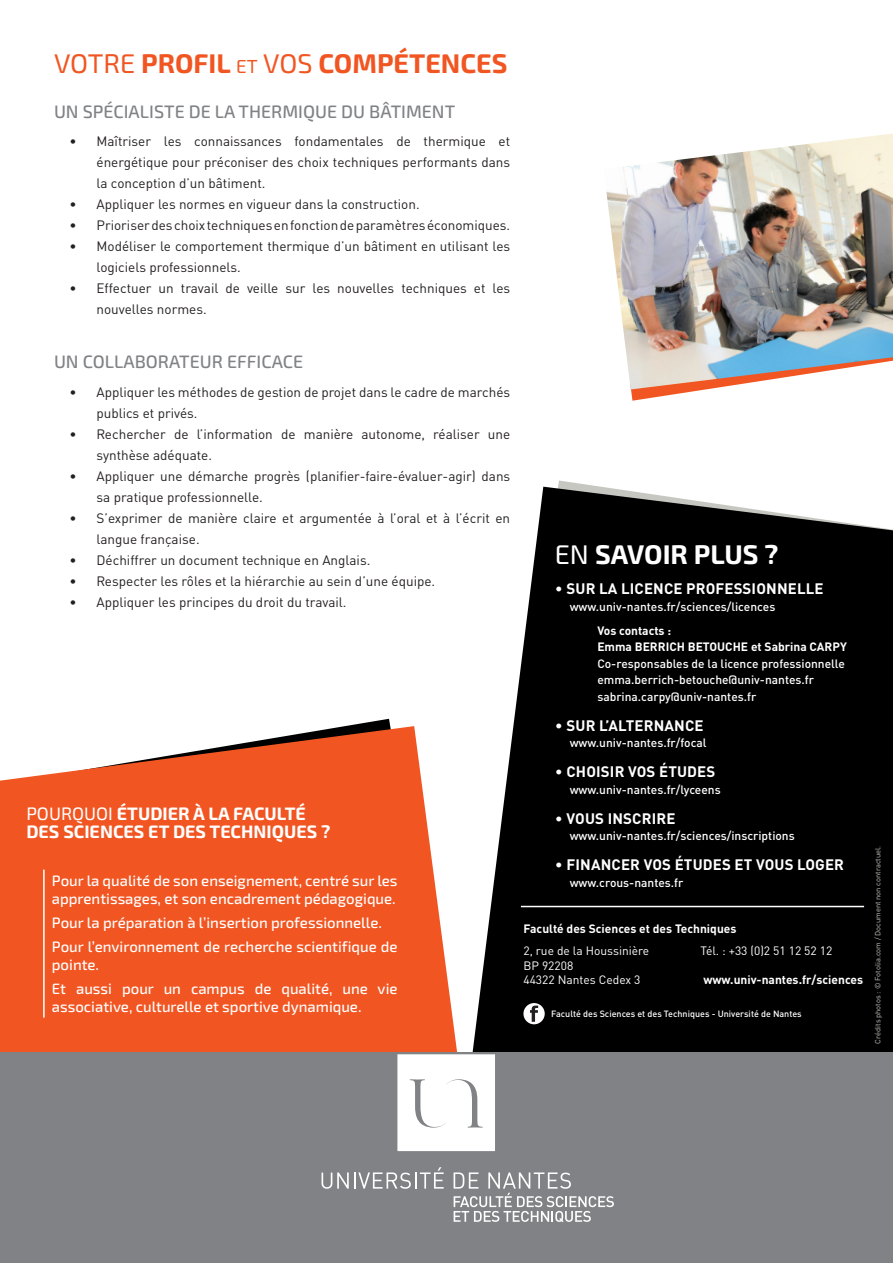
<style>
.page{position:relative;width:893px;height:1263px;background:#fff}
.page>*{position:absolute;margin:0;border:0;box-sizing:border-box;transform-origin:0 0}
.t1{font:700 27px "Exo 2";color:#f15622}
.t2{font:700 27px "Exo 2";color:#fff}
.t3{font:500 18px "Exo 2";color:#808285}
.t4{font:700 18px/18px "Exo 2";color:#fff}
.t5{font:500 15px/24px "Exo 2";color:#fff}
.t6{font:700 15px "DIN Pro";letter-spacing:.01em;color:#fff}
.t7{font:13.5px/21px "DIN Pro";color:#231f20}
.t8{font:500 12px/16.5px "DIN Pro";color:#fff}
.t9{font:700 12px/16.5px "DIN Pro";color:#fff}
.t10{font:12px/14.4px "DIN Pro";color:#fff}
.t11{font:500 9px "DIN Pro";color:#fff}
.t12{font:7.5px "DIN Pro";color:#c7c7c1}
.s1{font-weight:400}
.s2{font-weight:400;font-size:18.9px}
</style>
<div class="page">
<svg style="left:346px;top:719px;width:45px;height:7px"></svg>
<svg style="left:0;top:726px;width:454px;height:326px;background:#f06739"></svg>
<hr style="left:43px;top:870px;width:2px;height:147px;background:#fff">
<svg style="left:558px;top:480px;width:44px;height:7px"></svg>
<svg style="left:454px;top:487px;width:439px;height:565px;background:#272727"></svg>
<hr style="left:521px;top:906px;width:343px;height:1px;background:#fff">
<div style="left:0;top:1052px;width:893px;height:211px;background:#808285"></div>
<svg style="left:322px;top:1167px;width:122px;height:22px"></svg>
<svg style="left:397px;top:1054px;width:98px;height:97px;background:#f6f6f6"></svg>
<svg style="left:454px;top:1172px;width:160px;height:50px"></svg>
<svg style="left:631px;top:389px;width:77px;height:12px"></svg>
<img style="left:606px;top:133px;width:287px;height:256px">
<div style="left:523px;top:1003px;width:22px;height:21px;background:#fff;border-radius:50%"></div>
<svg style="left:530px;top:1005px;width:8px;height:17px"></svg>
<h1 class="t1" style="left:54px;top:47px;width:455px"><span class="s1">VOTRE</span> PROFIL <span class="s2">et</span> <span class="s1">VOS</span> COMPÉTENCES</h1>
<h2 class="t3" style="left:54px;top:101px;width:399px">Un spécialiste de la thermique du bâtiment</h2>
<p class="t7" style="left:97px;top:130px;width:415px;text-align:justify;text-indent:-27px">• Maîtriser les connaissances fondamentales de thermique et énergétique pour préconiser des choix techniques performants dans la conception d’un bâtiment.</p>
<p class="t7" style="left:70px;top:193px;width:352px">• Appliquer les normes en vigueur dans la construction.</p>
<p class="t7" style="left:70px;top:214px;width:442px">• Prioriser des choix techniques en fonction de paramètres économiques.</p>
<p class="t7" style="left:97px;top:235px;width:415px;text-indent:-27px">• Modéliser le comportement thermique d’un bâtiment en utilisant les logiciels professionnels.</p>
<p class="t7" style="left:97px;top:277px;width:415px;text-indent:-27px">• Effectuer un travail de veille sur les nouvelles techniques et les nouvelles normes.</p>
<h2 class="t3" style="left:54px;top:352px;width:62px">Un collab</h2>
<h2 class="t3" style="left:146px;top:352px;width:35px">orateu</h2>
<h2 class="t3" style="left:212px;top:352px;width:61px">r efficace</h2>
<p class="t7" style="left:97px;top:380px;width:415px;text-indent:-27px">• Appliquer les méthodes de gestion de projet dans le cadre de marchés publics et privés.</p>
<p class="t7" style="left:97px;top:422px;width:415px;text-indent:-27px">• Rechercher de l’information de manière autonome, réaliser une synthèse adéquate.</p>
<p class="t7" style="left:97px;top:464px;width:415px;text-indent:-27px">• Appliquer une démarche progrès (planifier-faire-évaluer-agir) dans sa pratique professionnelle.</p>
<p class="t7" style="left:97px;top:506px;width:415px;text-indent:-27px">• S’exprimer de manière claire et argumentée à l’oral et à l’écrit en langue française.</p>
<p class="t7" style="left:70px;top:548px;width:302px">• Déchiffrer un document technique en Anglais.</p>
<p class="t7" style="left:70px;top:569px;width:367px">• Respecter les rôles et la hiérarchie au sein d’une équipe.</p>
<p class="t7" style="left:70px;top:590px;width:279px">• Appliquer les principes du droit du travail.</p>
<h2 class="t4" style="left:26px;top:804px;width:306px"><span class="s1">POURQUOI</span> ÉTUDIER À LA FACULTÉ<br>DES SCIENCES ET DES TECHNIQUES ?</h2>
<p class="t5" style="left:52px;top:871px;width:347px;line-height:18px">Pour la qualité de son enseignement, centré sur les apprentissages, et son encadrement pédagogique.</p>
<p class="t5" style="left:52px;top:910px;width:347px">Pour la préparation à l’insertion professionnelle.<br>Pour l’environnement de recherche scientifique de</p>
<p class="t5" style="left:52px;top:952px;width:347px">pointe.<br>Et aussi pour un campus de qualité, une vie</p>
<p class="t5" style="left:52px;top:994px;width:311px">associative, culturelle et sportive dynamique.</p>
<h1 class="t2" style="left:555px;top:539px;width:225px"><span class="s1">EN</span> SAVOIR PLUS ?</h1>
<p class="t6" style="left:555px;top:576px;width:171px">∙ SUR LA LICENCE PROFESS</p>
<p class="t6" style="left:752px;top:576px;width:71px">IONNELLE</p>
<p class="t8" style="left:570px;top:597px;width:207px">www.univ-nantes.fr/sciences/licences</p>
<p class="t9" style="left:597px;top:621px;width:251px">VOS CONTACTS :<br>EMMA BERRICH BETOUCHE ET SABRINA CARPY</p>
<p class="t8" style="left:597px;top:654px;width:249px">Co-responsables de la licence professionnelle emma.berrich-betouche@univ-nantes.fr sabrina.carpy@univ-nantes.fr</p>
<p class="t6" style="left:555px;top:713px;width:81px">∙ SUR L’ALTER</p>
<p class="t6" style="left:654px;top:713px;width:41px">NANCE</p>
<p class="t8" style="left:570px;top:733px;width:138px">www.univ-nantes.fr/focal</p>
<p class="t6" style="left:555px;top:759px;width:152px">∙ CHOISIR VOS ÉTUDES</p>
<p class="t8" style="left:570px;top:780px;width:153px">www.univ-nantes.fr/lyceens</p>
<p class="t6" style="left:555px;top:806px;width:79px">∙ VOUS INSCR</p>
<p class="t6" style="left:652px;top:806px;width:15px">IRE</p>
<p class="t8" style="left:570px;top:826px;width:227px">www.univ-nantes.fr/sciences/inscriptions</p>
<p class="t6" style="left:555px;top:852px;width:67px">∙ FINANCER</p>
<p class="t6" style="left:644px;top:852px;width:182px">VOS ÉTUDES ET VOUS LOGER</p>
<p class="t8" style="left:570px;top:873px;width:115px">www.crous-nantes.fr</p>
<p class="t9" style="left:523px;top:919px;width:215px">FACULTÉ DES SCIENCES ET DES TECHNIQUES</p>
<p class="t10" style="left:523px;top:943px;width:127px">2, rue de la Houssinière</p>
<p class="t10" style="left:700px;top:943px;width:133px">Tél. : +33 (0)2 51 12 52 12</p>
<p class="t10" style="left:523px;top:957px;width:119px">BP 92208<br>44322 Nantes Cedex 3</p>
<p class="t9" style="left:703px;top:970px;width:161px">WWW.UNIV-NANTES.FR/SCIENCES</p>
<p class="t11" style="left:551px;top:1006px;width:252px">Faculté des Sciences et des Techniques - Université de Nantes</p>
<p class="t12" style="left:872px;top:1043px;width:199px;rotate:-90deg">Crédits photos : © Fotolia.com / Document non contractuel.</p>
</div>
